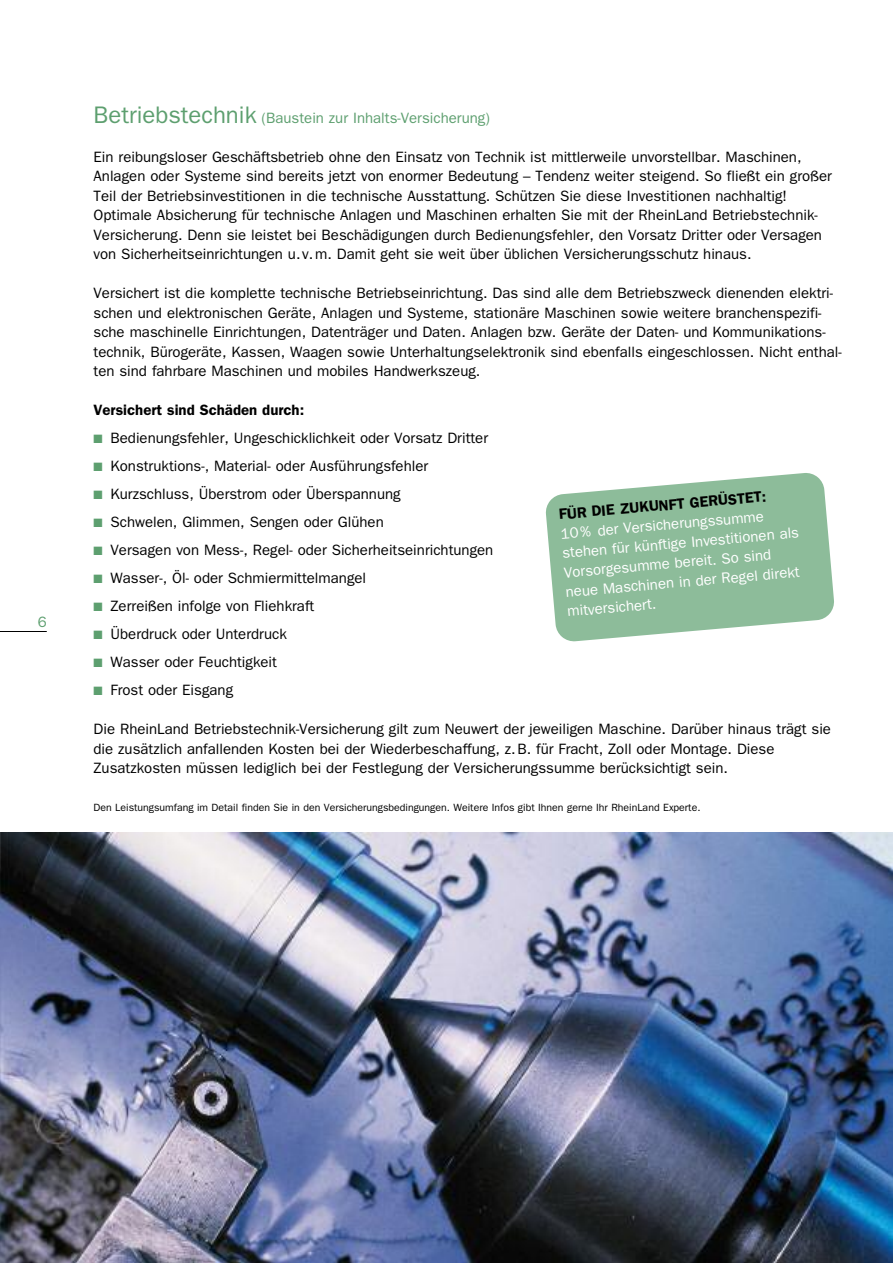
<style>
.page{position:relative;width:893px;height:1263px;background:#fff}
.page>*{position:absolute;margin:0;border:0;box-sizing:border-box;transform-origin:0 0}
.t1{font:15px/19.5px "Franklin Gothic LT Com";color:#000}
.t2{font:15px/19.5px "Franklin Gothic LT Com";color:#fff}
.t3{font:15px "Franklin Gothic LT Com";color:#5d9f6f}
.t4{font:15px "Franklin Gothic LT Com Dm";color:#000}
.t5{font:10.5px "Franklin Gothic LT Com";color:#000}
.s1{font-size:24px}
.s2{color:#5d9f6f}
</style>
<div class="page">
<hr style="left:0;top:631px;width:47px;height:1px;background:#000">
<img style="left:0;top:832px;width:893px;height:431px">
<svg style="left:545px;top:473px;width:289px;height:169px;fill:#8dbc9a"></svg>
<p class="t3" style="left:38px;top:613px;width:10px">6</p>
<p class="t3" style="left:94px;top:109px;width:398px"><span class="s1">Betriebstechnik</span> (Baustein zur Inhalts-Versicherung)</p>
<p class="t1" style="left:94px;top:147px;width:740px">Ein reibungsloser Geschäftsbetrieb ohne den Einsatz von Technik ist mittlerweile unvorstellbar. Maschinen, Anlagen oder Systeme sind bereits jetzt von enormer Bedeutung – Tendenz weiter steigend. So fließt ein großer Teil der Betriebsinvestitionen in die technische Ausstattung. Schützen Sie diese Investitionen nachhaltig!<br>Optimale Absicherung für technische Anlagen und Maschinen erhalten Sie mit der RheinLand Betriebstechnik-Versicherung. Denn sie leistet bei Beschädigungen durch Bedienungsfehler, den Vorsatz Dritter oder Versagen von Sicherheitseinrichtungen u.v.m. Damit geht sie weit über üblichen Versicherungsschutz hinaus.</p>
<p class="t1" style="left:94px;top:284px;width:750px">Versichert ist die komplette technische Betriebseinrichtung. Das sind alle dem Betriebszweck dienenden elektri&shy;schen und elektronischen Geräte, Anlagen und Systeme, stationäre Maschinen sowie weitere branchenspezifi&shy;sche maschinelle Einrichtungen, Datenträger und Daten. Anlagen bzw. Geräte der Daten- und Kommunikations&shy;technik, Bürogeräte, Kassen, Waagen sowie Unterhaltungselektronik sind ebenfalls eingeschlossen. Nicht enthal&shy;ten sind fahrbare Maschinen und mobiles Handwerkszeug.</p>
<p class="t4" style="left:94px;top:401px;width:212px">Versichert sind Schäden durch:</p>
<p class="t1" style="left:94px;top:429px;width:396px"><span class="s2">■</span> Bedienungsfehler, Ungeschicklichkeit oder Vorsatz Dritter</p>
<p class="t1" style="left:94px;top:457px;width:336px"><span class="s2">■</span> Konstruktions-, Material- oder Ausführungsfehler</p>
<p class="t1" style="left:94px;top:485px;width:309px"><span class="s2">■</span> Kurzschluss, Überstrom oder Überspannung</p>
<p class="t1" style="left:94px;top:513px;width:292px"><span class="s2">■</span> Schwelen, Glimmen, Sengen oder Glühen</p>
<p class="t1" style="left:94px;top:541px;width:401px"><span class="s2">■</span> Versagen von Mess-, Regel- oder Sicherheitseinrichtungen</p>
<p class="t1" style="left:94px;top:569px;width:274px"><span class="s2">■</span> Wasser-, Öl- oder Schmiermittelmangel</p>
<p class="t1" style="left:94px;top:597px;width:222px"><span class="s2">■</span> Zerreißen infolge von Fliehkraft</p>
<p class="t1" style="left:94px;top:625px;width:195px"><span class="s2">■</span> Überdruck oder Unterdruck</p>
<p class="t1" style="left:94px;top:653px;width:185px"><span class="s2">■</span> Wasser oder Feuchtigkeit</p>
<p class="t1" style="left:94px;top:681px;width:141px"><span class="s2">■</span> Frost oder Eisgang</p>
<p class="t1" style="left:94px;top:720px;width:739px">Die RheinLand Betriebstechnik-Versicherung gilt zum Neuwert der jeweiligen Maschine. Darüber hinaus trägt sie die zusätzlich anfallenden Kosten bei der Wiederbeschaffung, z.B. für Fracht, Zoll oder Montage. Diese<br>Zusatzkosten müssen lediglich bei der Festlegung der Versicherungssumme berücksichtigt sein.</p>
<p class="t5" style="left:94px;top:801px;width:608px">Den Leistungsumfang im Detail finden Sie in den Versicherungsbedingungen. Weitere Infos gibt Ihnen gerne Ihr RheinLand Experte.</p>
<p class="t4" style="left:558px;top:505px;width:209px;rotate:-5deg">FÜR DIE ZUKUNFT GERÜSTET:</p>
<p class="t2" style="left:560px;top:524px;width:239px;rotate:-5deg">10% der Versicherungssumme stehen für künftige Investitionen als<br>Vorsorgesumme bereit. So sind neue Maschinen in der Regel direkt mitversichert.</p>
</div>
